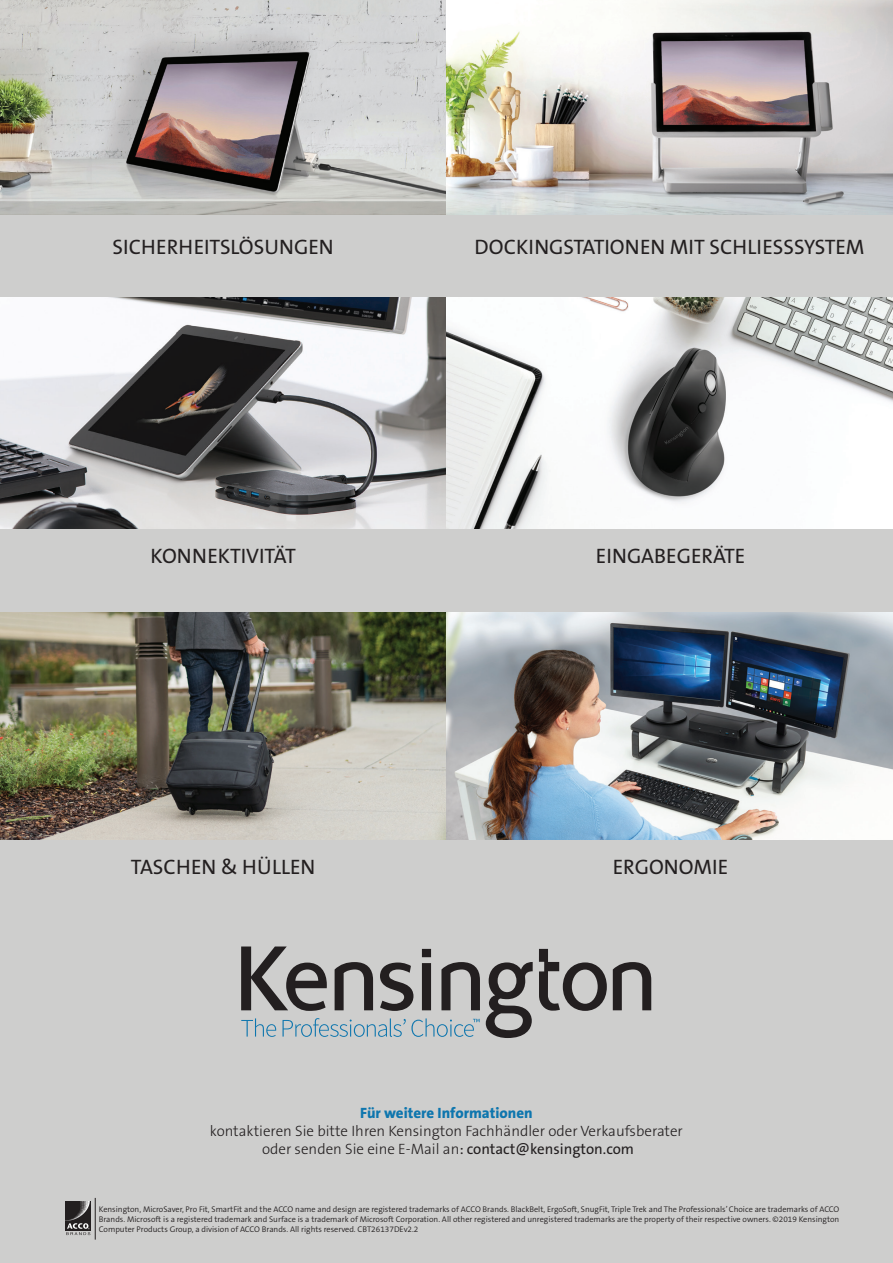
<style>
.page{position:relative;width:893px;height:1263px;background:#fff}
.page>*{position:absolute;margin:0;border:0;box-sizing:border-box;transform-origin:0 0}
.t1{font:21px "The Sans KENSINGTON5 Rg";color:#231f20}
.t2{font:15px/18px "The Sans KENSINGTON3 Li";color:#231f20;text-align:center}
.t3{font:8.25px/9.9px "The Sans KENSINGTON4 SL";color:#231f20;text-align:justify}
.s1{font-family:"The Sans KENSINGTON8 XB";color:#0e76ae}
.s2{font-family:"The Sans KENSINGTON5 Rg"}
</style>
<div class="page">
<div style="left:0;top:0;width:893px;height:1179px;background:#cececd"></div>
<div style="left:0;top:1179px;width:893px;height:84px;background:#cececd"></div>
<hr style="left:95px;top:1198px;width:1px;height:41px;background:#231f20">
<div style="left:66px;top:1201px;width:25px;height:30px;background:#231f20"></div>
<img style="left:66px;top:1201px;width:24px;height:20px">
<svg style="left:66px;top:1223px;width:24px;height:12px"></svg>
<img style="left:0;top:0;width:893px;height:214px">
<img style="left:0;top:298px;width:893px;height:231px">
<img style="left:0;top:612px;width:893px;height:227px">
<svg style="left:241px;top:946px;width:410px;height:92px"></svg>
<p class="t1" style="left:113px;top:236px;width:223px">SICHERHEITSLÖSUNGEN</p>
<p class="t1" style="left:475px;top:236px;width:392px">DOCKINGSTATIONEN MIT SCHLIESSSYSTEM</p>
<p class="t1" style="left:151px;top:545px;width:147px">KONNEKTIVITÄT</p>
<p class="t1" style="left:596px;top:545px;width:151px">EINGABEGERÄTE</p>
<p class="t1" style="left:131px;top:856px;width:186px">TASCHEN &amp; HÜLLEN</p>
<p class="t1" style="left:613px;top:856px;width:117px">ERGONOMIE</p>
<p class="t2" style="left:210px;top:1104px;width:475px"><span class="s1">Für weitere Informationen<br></span>kontaktieren Sie bitte Ihren Kensington Fachhändler oder Verkaufsberater oder senden Sie eine E-Mail an<span class="s2">: contact@kensington.com</span></p>
<p class="t3" style="left:99px;top:1204px;width:742px">Kensington, MicroSaver, Pro Fit, SmartFit and the ACCO name and design are registered trademarks of ACCO Brands. BlackBelt, ErgoSoft, SnugFit, Triple Trek and The Professionals’ Choice are trademarks of ACCO Brands. Microsoft is a registered trademark and Surface is a trademark of Microsoft Corporation. All other registered and unregistered trademarks are the property of their respective owners. ©2019 Kensington Computer Products Group, a division of ACCO Brands. All rights reserved. CBT26137DEv2.2</p>
</div>
